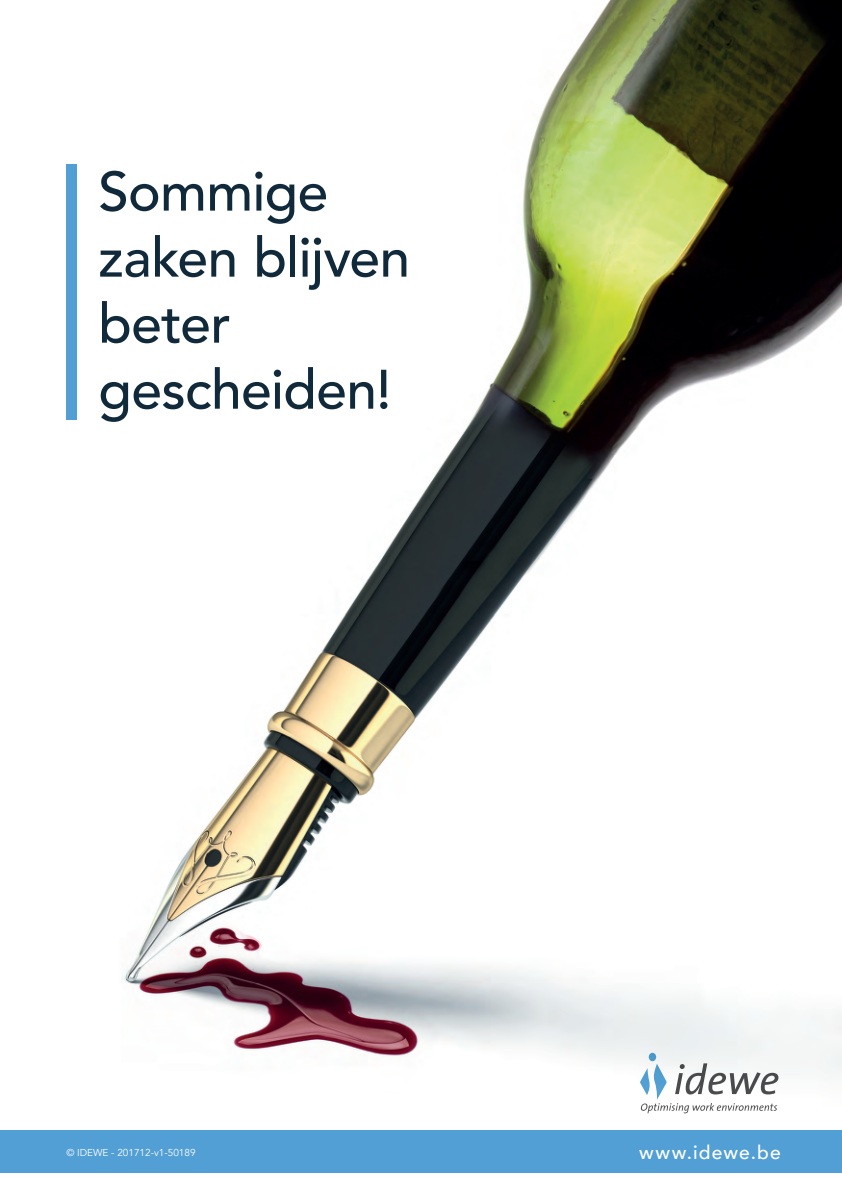
<style>
.page{position:relative;width:842px;height:1191px;background:#fff}
.page>*{position:absolute;margin:0;border:0;box-sizing:border-box;transform-origin:0 0}
.t1{font:500 55px/66px "Avenir";letter-spacing:-.01em;color:#112a3b}
.t2{font:500 19.2px "Avenir";letter-spacing:.06em;color:#fff}
.t3{font:10px "Avenir";color:#fff}
</style>
<div class="page">
<img style="left:0;top:0;width:842px;height:1173px">
<div style="left:66px;top:164px;width:11px;height:256px;background:#529fd6"></div>
<div style="left:0;top:1129px;width:842px;height:43px;background:#529fd6"></div>
<svg style="left:640px;top:1052px;width:138px;height:61px"></svg>
<p class="t1" style="left:98px;top:155px;width:313px">Sommige zaken blijven beter gescheiden!</p>
<p class="t3" style="left:66px;top:1146px;width:131px">© IDEWE - 201712-v1-50189</p>
<p class="t2" style="left:639px;top:1135px;width:143px">www.idewe.be</p>
</div>
